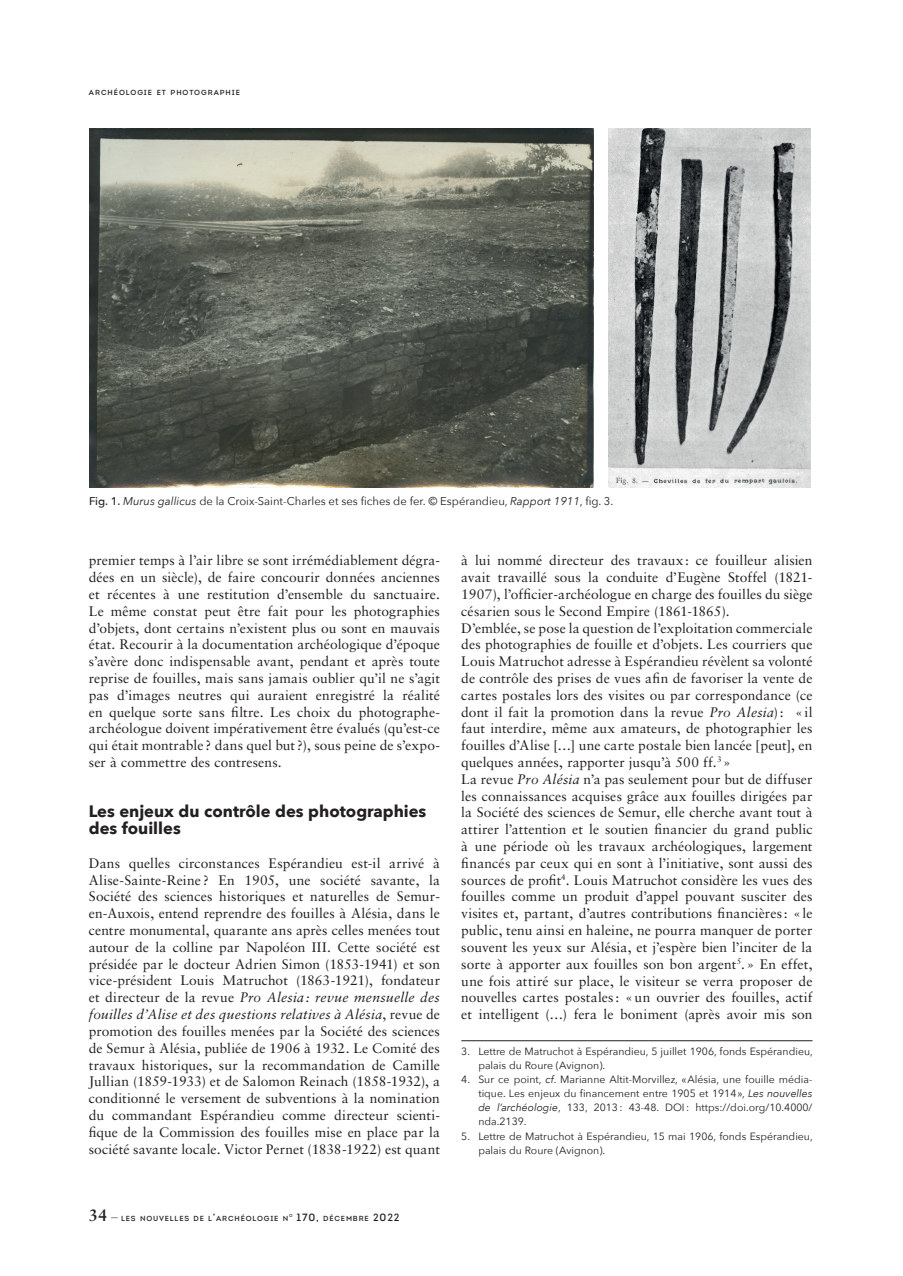
<style>
.page{position:relative;width:903px;height:1276px;background:#fff}
.page>*{position:absolute;margin:0;border:0;box-sizing:border-box;transform-origin:0 0}
.t1{font:700 16.5px/16.8px "Avenir Next";color:#231f20}
.t2{font:13.8px/16.8px "Sabon";letter-spacing:.005em;color:#231f20;text-align:justify}
.t3{font:11.25px "Avenir Next";color:#231f20}
.t4{font:10.5px/14.1px "Avenir Next";color:#231f20}
.t5{font:10.5px "Intro";letter-spacing:.08em;color:#231f20}
.t6{font:7.35px "Intro";letter-spacing:.115em;color:#231f20}
.t7{font:4.35px "Intro";color:#231f20}
.s1{font-weight:500}
.s2{font-style:italic}
.s3{font-family:"Sabon";font-weight:700;font-size:16.5px}
.s4{font-family:"Sabon";font-size:13.5px;color:#808285}
.s5{font-size:10.5px}
.s6{font-size:7.35px}
</style>
<div class="page">
<hr style="left:461px;top:1040px;width:351px;height:1px;background:#231f20">
<img style="left:89px;top:128px;width:504px;height:360px">
<img style="left:608px;top:128px;width:201px;height:359px">
<p class="t6" style="left:89px;top:87px;width:153px">ARCHÉOLOGIE ET PHOTOGRAPHIE</p>
<p class="t3" style="left:89px;top:495px;width:525px"><span class="s1">Fig. 1.</span> <span class="s2">Murus gallicus</span> de la Croix-Saint-Charles et ses fiches de fer. © Espérandieu, <span class="s2">Rapport 1911</span>, fig. 3.</p>
<p class="t2" style="left:89px;top:552px;width:352px">premier temps à l’air libre se sont irrémédiablement dégra&shy;dées en un siècle), de faire concourir données anciennes et récentes à une restitution d’ensemble du sanctuaire.<br>Le même constat peut être fait pour les photographies d’objets, dont certains n’existent plus ou sont en mauvais état. Recourir à la documentation archéologique d’époque s’avère donc indispensable avant, pendant et après toute reprise de fouilles, mais sans jamais oublier qu’il ne s’agit pas d’images neutres qui auraient enregistré la réalité en quelque sorte sans filtre. Les choix du photographe&shy;archéologue doivent impérativement être évalués (qu’est-ce qui était montrable ? dans quel but ?), sous peine de s’expo&shy;ser à commettre des contresens.</p>
<p class="t1" style="left:89px;top:803px;width:339px">Les enjeux du contrôle des photographies des fouilles</p>
<p class="t2" style="left:89px;top:854px;width:352px">Dans quelles circonstances Espérandieu est-il arrivé à Alise-Sainte-Reine ? En 1905, une société savante, la Société des sciences historiques et naturelles de Semur&shy;en-Auxois, entend reprendre des fouilles à Alésia, dans le centre monumental, quarante ans après celles menées tout autour de la colline par Napoléon III. Cette société est présidée par le docteur Adrien Simon (1853-1941) et son vice-président Louis Matruchot (1863-1921), fondateur et directeur de la revue <span class="s2">Pro Alesia: revue mensuelle des fouilles d’Alise et des questions relatives à Alésia</span>, revue de promotion des fouilles menées par la Société des sciences de Semur à Alésia, publiée de 1906 à 1932. Le Comité des travaux historiques, sur la recommandation de Camille Jullian (1859-1933) et de Salomon Reinach (1858-1932), a conditionné le versement de subventions à la nomination du commandant Espérandieu comme directeur scienti&shy;fique de la Commission des fouilles mise en place par la société savante locale. Victor Pernet (1838-1922) est quant</p>
<p class="t6" style="left:89px;top:1213px;width:201px"><span class="s3">34</span> <span class="s4">–</span> LES NOUVELLES DE L<span class="s5">’</span>ARCHÉOLOGIE N</p>
<p class="t7" style="left:289px;top:1212px;width:5px">O</p>
<p class="t5" style="left:296px;top:1210px;width:104px">170, <span class="s6">DÉCEMBRE</span> 2022</p>
<p class="t2" style="left:461px;top:552px;width:352px;text-align:left">à lui nommé directeur des travaux: ce fouilleur alisien avait travaillé sous la conduite d’Eugène Stoffel (1821- 1907), l’officier-archéologue en charge des fouilles du siège césarien sous le Second Empire (1861-1865).<br>D’emblée, se pose la question de l’exploitation commerciale des photographies de fouille et d’objets. Les courriers que Louis Matruchot adresse à Espérandieu révèlent sa volonté de contrôle des prises de vues afin de favoriser la vente de cartes postales lors des visites ou par correspondance (ce dont il fait la promotion dans la revue <span class="s2">Pro Alesia</span>): «il faut interdire, même aux amateurs, de photographier les fouilles d’Alise […] une carte postale bien lancée [peut], en quelques années, rapporter jusqu’à 500 ff.<sup>3</sup> »<br>La revue <span class="s2">Pro Alésia</span> n’a pas seulement pour but de diffuser les connaissances acquises grâce aux fouilles dirigées par la Société des sciences de Semur, elle cherche avant tout à attirer l’attention et le soutien financier du grand public à une période où les travaux archéologiques, largement financés par ceux qui en sont à l’initiative, sont aussi des sources de profit<sup>4</sup>. Louis Matruchot considère les vues des fouilles comme un produit d’appel pouvant susciter des visites et, partant, d’autres contributions financières: «le public, tenu ainsi en haleine, ne pourra manquer de porter souvent les yeux sur Alésia, et j’espère bien l’inciter de la sorte à apporter aux fouilles son bon argent<sup>5</sup>.» En effet, une fois attiré sur place, le visiteur se verra proposer de nouvelles cartes postales: «un ouvrier des fouilles, actif et intelligent (…) fera le boniment (après avoir mis son</p>
<p class="t4" style="left:478px;top:1044px;width:336px;text-indent:-17px">3. Lettre de Matruchot à Espérandieu, 5 juillet 1906, fonds Espérandieu, palais du Roure (Avignon).</p>
<p class="t4" style="left:478px;top:1072px;width:335px;text-align:justify;text-indent:-17px">4. Sur ce point, <span class="s2">cf</span>. Marianne Altit-Morvillez, «Alésia, une fouille média&shy;tique. Les enjeux du financement entre 1905 et 1914», <span class="s2">Les nouvelles de l’archéologie</span>, 133, 2013: 43-48. DOI: https://doi.org/10.4000/ nda.2139.</p>
<p class="t4" style="left:478px;top:1128px;width:336px;text-indent:-17px">5. Lettre de Matruchot à Espérandieu, 15 mai 1906, fonds Espérandieu, palais du Roure (Avignon).</p>
</div>
